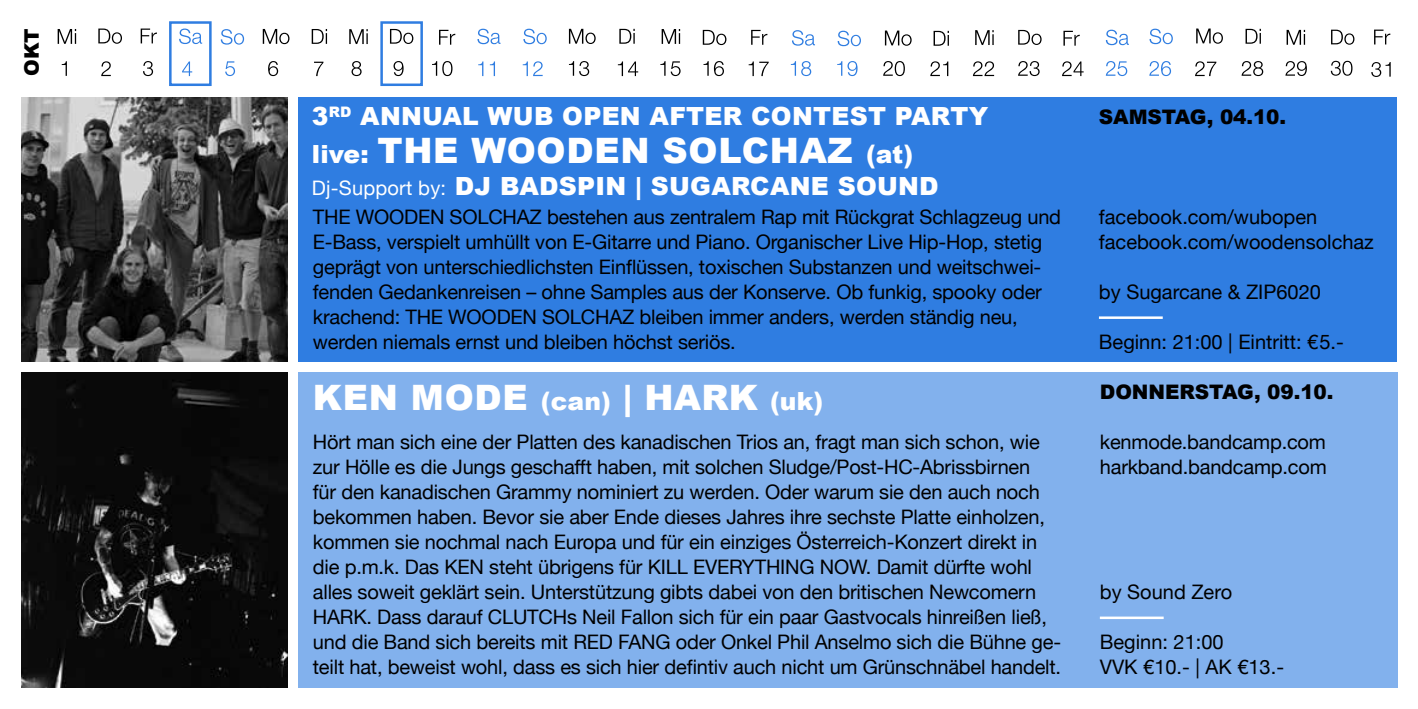
<style>
.page{position:relative;width:1418px;height:709px;background:#fff}
.page>*{position:absolute;margin:0;border:0;box-sizing:border-box;transform-origin:0 0}
.t1{font:900 35px "Arial";letter-spacing:.02em;color:#fff}
.t2{font:900 25px "Arial";letter-spacing:.01em;color:#fff}
.t3{font:20px/25px "Helvetica Neue";letter-spacing:-.01em;color:#000}
.t4{font:900 20px "Arial";letter-spacing:-.005em;color:#000}
.t5{font:20px "Helvetica Neue";letter-spacing:.01em;color:#fff}
.s1{font-size:25px}
.s2{font-family:"Arial";font-weight:900;font-size:25px}
</style>
<div class="page">
<svg style="left:179px;top:29px;width:23px;height:15px"></svg>
<svg style="left:182px;top:61px;width:10px;height:15px"></svg>
<svg style="left:439px;top:30px;width:16px;height:15px"></svg>
<svg style="left:432px;top:61px;width:20px;height:15px"></svg>
<svg style="left:62px;top:61px;width:5px;height:15px"></svg>
<svg style="left:58px;top:29px;width:18px;height:15px"></svg>
<svg style="left:143px;top:61px;width:10px;height:15px"></svg>
<svg style="left:141px;top:29px;width:16px;height:14px"></svg>
<svg style="left:101px;top:61px;width:10px;height:15px"></svg>
<svg style="left:98px;top:29px;width:24px;height:15px"></svg>
<svg style="left:225px;top:61px;width:10px;height:15px"></svg>
<svg style="left:221px;top:29px;width:23px;height:16px"></svg>
<svg style="left:268px;top:61px;width:10px;height:15px"></svg>
<svg style="left:263px;top:29px;width:26px;height:15px"></svg>
<svg style="left:314px;top:62px;width:9px;height:14px"></svg>
<svg style="left:312px;top:29px;width:15px;height:15px"></svg>
<svg style="left:393px;top:61px;width:10px;height:15px"></svg>
<svg style="left:390px;top:29px;width:23px;height:15px"></svg>
<svg style="left:351px;top:61px;width:10px;height:15px"></svg>
<svg style="left:349px;top:29px;width:19px;height:15px"></svg>
<svg style="left:522px;top:61px;width:20px;height:15px"></svg>
<svg style="left:523px;top:29px;width:23px;height:15px"></svg>
<svg style="left:478px;top:61px;width:5px;height:15px"></svg>
<svg style="left:490px;top:61px;width:5px;height:15px"></svg>
<svg style="left:477px;top:29px;width:23px;height:15px"></svg>
<svg style="left:569px;top:61px;width:20px;height:15px"></svg>
<svg style="left:569px;top:29px;width:26px;height:15px"></svg>
<svg style="left:618px;top:61px;width:20px;height:15px"></svg>
<svg style="left:619px;top:29px;width:15px;height:15px"></svg>
<svg style="left:660px;top:61px;width:20px;height:15px"></svg>
<svg style="left:661px;top:29px;width:19px;height:15px"></svg>
<svg style="left:748px;top:61px;width:5px;height:15px"></svg>
<svg style="left:759px;top:62px;width:9px;height:14px"></svg>
<svg style="left:751px;top:30px;width:16px;height:15px"></svg>
<svg style="left:703px;top:61px;width:5px;height:15px"></svg>
<svg style="left:714px;top:61px;width:10px;height:15px"></svg>
<svg style="left:702px;top:30px;width:24px;height:15px"></svg>
<svg style="left:790px;top:61px;width:21px;height:15px"></svg>
<svg style="left:792px;top:30px;width:23px;height:16px"></svg>
<svg style="left:837px;top:61px;width:20px;height:15px"></svg>
<svg style="left:837px;top:31px;width:24px;height:15px"></svg>
<svg style="left:883px;top:61px;width:21px;height:15px"></svg>
<svg style="left:884px;top:31px;width:27px;height:15px"></svg>
<svg style="left:930px;top:61px;width:18px;height:15px"></svg>
<svg style="left:933px;top:31px;width:15px;height:15px"></svg>
<svg style="left:1062px;top:61px;width:21px;height:15px"></svg>
<svg style="left:1063px;top:31px;width:16px;height:15px"></svg>
<svg style="left:1018px;top:61px;width:21px;height:15px"></svg>
<svg style="left:1018px;top:30px;width:23px;height:15px"></svg>
<svg style="left:972px;top:61px;width:22px;height:15px"></svg>
<svg style="left:975px;top:30px;width:18px;height:15px"></svg>
<svg style="left:1105px;top:61px;width:22px;height:15px"></svg>
<svg style="left:1105px;top:30px;width:23px;height:15px"></svg>
<svg style="left:1149px;top:61px;width:22px;height:15px"></svg>
<svg style="left:1149px;top:29px;width:23px;height:15px"></svg>
<svg style="left:1195px;top:61px;width:21px;height:15px"></svg>
<svg style="left:1196px;top:29px;width:26px;height:15px"></svg>
<svg style="left:1241px;top:61px;width:22px;height:15px"></svg>
<svg style="left:1245px;top:29px;width:15px;height:15px"></svg>
<svg style="left:1330px;top:61px;width:22px;height:15px"></svg>
<svg style="left:1331px;top:30px;width:23px;height:15px"></svg>
<svg style="left:1285px;top:61px;width:21px;height:15px"></svg>
<svg style="left:1286px;top:30px;width:18px;height:15px"></svg>
<svg style="left:1371px;top:62px;width:19px;height:15px"></svg>
<svg style="left:1374px;top:30px;width:16px;height:14px"></svg>
<img style="left:21px;top:373px;width:266px;height:314px">
<div style="left:298px;top:97px;width:1098px;height:264px;background:#2f7de1"></div>
<hr style="left:1098px;top:316px;width:64px;height:3px;background:#fff">
<img style="left:21px;top:97px;width:266px;height:264px">
<div style="left:298px;top:373px;width:1099px;height:314px;background:#82b1ed"></div>
<hr style="left:1099px;top:616px;width:64px;height:3px;background:#fff">
<div style="left:169px;top:21px;width:43px;height:65px;border:2px solid #2f7de1"></div>
<div style="left:380px;top:21px;width:43px;height:65px;border:2px solid #2f7de1"></div>
<p class="t4" style="left:17px;top:76px;width:49px;rotate:-90deg">OKT</p>
<p class="t2" style="left:312px;top:98px;width:89px">3<sup>RD</sup> ANNUAL</p>
<p class="t2" style="left:487px;top:98px;width:498px">WUB OPEN AFTER CONTEST PARTY</p>
<h1 class="t1" style="left:312px;top:125px;width:224px"><span class="s1">LIVE:</span> TH E WOOD</h1>
<h1 class="t1" style="left:594px;top:125px;width:97px">EN SOLCHAZ</h1>
<p class="t2" style="left:866px;top:135px;width:49px">(AT)</p>
<p class="t5" style="left:312px;top:176px;width:208px">Dj-Support by: <span class="s2">DJ BAD</span></p>
<p class="t2" style="left:559px;top:168px;width:35px">SPIN</p>
<p class="t2" style="left:635px;top:168px;width:37px">| SUGARCAN</p>
<p class="t2" style="left:810px;top:168px;width:48px">E SOUND</p>
<p class="t3" style="left:313px;top:204px;width:77px">Th e Wood</p>
<p class="t3" style="left:418px;top:204px;width:98px">en Solchaz</p>
<p class="t3" style="left:313px;top:204px;width:749px;text-indent:234px">bestehen aus zentralem Rap mit Rückgrat Schlagzeug und E-Bass, verspielt umhüllt von E-Gitarre und Piano. Organischer Live Hip-Hop, stetig geprägt von unterschiedlichsten Einflüssen, toxischen Substanzen und weitschwei&shy;fenden Gedankenreisen – ohne Samples aus der Konserve. Ob funkig, spooky oder krachend: Th e Wood</p>
<p class="t3" style="left:510px;top:304px;width:98px">en Solchaz</p>
<p class="t3" style="left:313px;top:304px;width:706px;text-indent:326px">bleiben immer anders, werden ständig neu, werden niemals ernst und bleiben höchst seriös.</p>
<h1 class="t1" style="left:313px;top:371px;width:512px">KEN MODE <span class="s1">(CAN)</span> | HARK <span class="s1">(UK)</span></h1>
<p class="t3" style="left:313px;top:429px;width:733px">Hört man sich eine der Platten des kanadischen Trios an, fragt man sich schon, wie zur Hölle es die Jungs geschafft haben, mit solchen Sludge/Post-HC-Abrissbirnen für den kanadischen Grammy nominiert zu werden. Oder warum sie den auch noch bekommen haben. Bevor sie aber Ende dieses Jahres ihre sechste Platte einholzen, kommen sie nochmal nach Europa und für ein einziges Österreich-Konzert direkt in die p.m.k. Das KEN steht übrigens für KILL EVER</p>
<p class="t3" style="left:313px;top:554px;width:749px;text-indent:429px">YTHING NOW. Damit dürfte wohl alles soweit geklärt sein. Unterstützung gibts dabei von den britischen Newcomern HARK. Dass darauf CLUTCHs Neil Fallon sich für ein paar Gastvocals hinreißen ließ‚ und die Band sich bereits mit RED FANG oder Onkel Phil Anselmo sich die Bühne ge&shy;teilt hat, beweist wohl, dass es sich hier defintiv auch nicht um Grünschnäbel handelt.</p>
<p class="t4" style="left:1098px;top:102px;width:17px">SAM</p>
<p class="t4" style="left:1147px;top:102px;width:140px">STAG , 04.10.</p>
<p class="t3" style="left:1098px;top:204px;width:276px">facebook.com/wubopen facebook.com/woodensolchaz</p>
<p class="t3" style="left:1098px;top:279px;width:223px">by Sugarcane &amp; ZIP6020</p>
<p class="t3" style="left:1098px;top:329px;width:246px">Beginn: 21:00 | Eintritt: €5.-</p>
<p class="t4" style="left:1099px;top:377px;width:235px">DONNERSTAG, 09.10.</p>
<p class="t3" style="left:1099px;top:429px;width:228px">kenmode.bandcamp.com harkband.bandcamp.com</p>
<p class="t3" style="left:1099px;top:579px;width:134px">by Sound Zero</p>
<p class="t3" style="left:1099px;top:629px;width:125px">Beginn: 21:00<br>VVK</p>
<p class="t3" style="left:1143px;top:654px;width:142px">€10.- | AK €13.-</p>
</div>
